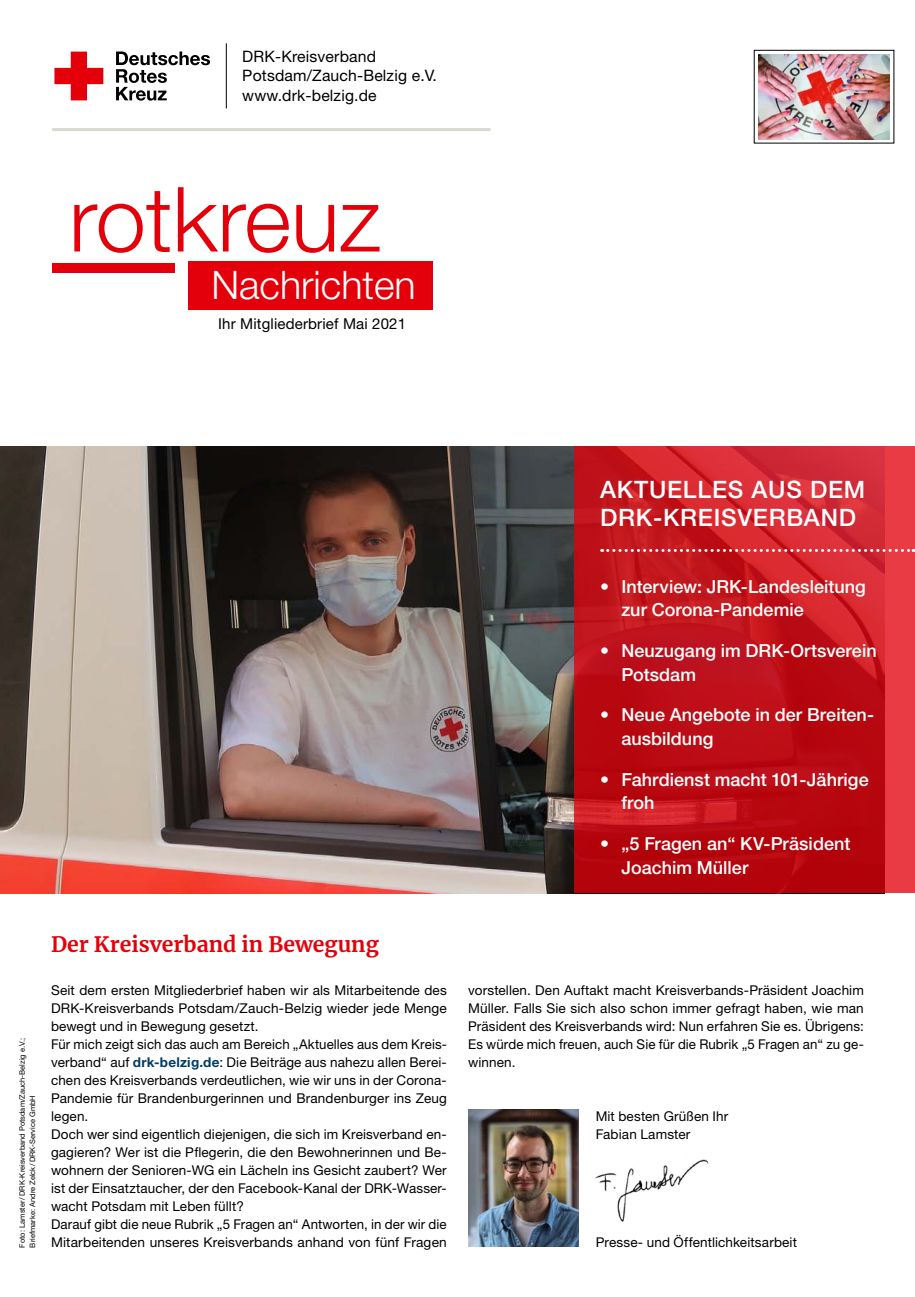
<style>
.page{position:relative;width:915px;height:1297px;background:#fff}
.page>*{position:absolute;margin:0;border:0;box-sizing:border-box;transform-origin:0 0}
.t1{font:300 90px "Helvetica Neue LT Std";color:#e3000b}
.t2{font:300 39.3px "Helvetica Neue LT Pro";color:#fff}
.t3{font:500 24px/28.5px "Helvetica Neue LT Pro";letter-spacing:.03em;color:#fff}
.t4{font:700 21px "Merriweather";color:#e3000b}
.t5{font:500 18px/23.7px "Helvetica Neue LT Pro";color:#fff}
.t6{font:15.75px "Helvetica Neue LT Pro";letter-spacing:.01em;color:#000}
.t7{font:15px "Helvetica Neue LT Pro";letter-spacing:.01em;color:#000}
.MGB_Copy{font:13.5px/18px "Helvetica Neue LT Pro";letter-spacing:.01em;color:#000;text-align:justify}
.MGB_Fotocredits{font:7.5px/10.5px "Helvetica Neue LT Pro";color:#000}
.s1{font-weight:700;color:#003c65}
</style>
<div class="page">
<img style="left:0;top:446px;width:574px;height:447px">
<svg style="left:574px;top:446px;width:340px;height:447px;background:#c4171f"></svg>
<svg style="left:54px;top:52px;width:49px;height:48px"></svg>
<svg style="left:116px;top:52px;width:94px;height:49px"></svg>
<hr style="left:52px;top:128px;width:438px;height:3px;background:#dad9d3">
<hr style="left:226px;top:43px;width:1px;height:65px;background:#000">
<div style="left:188px;top:261px;width:244px;height:49px;background:#e3000b"></div>
<div style="left:52px;top:263px;width:122px;height:9px;background:#e3000b"></div>
<img style="left:468px;top:1109px;width:110px;height:138px">
<div style="left:753px;top:50px;width:140px;height:93px;border:1px solid #000"></div>
<img style="left:758px;top:54px;width:131px;height:85px">
<svg style="left:601px;top:549px;width:312px;height:3px"></svg>
<img style="left:595px;top:1159px;width:114px;height:63px">
<p class="t6" style="left:242px;top:47px;width:135px">DRK-Kreisverband</p>
<p class="t6" style="left:242px;top:66px;width:196px">Potsdam/Zauch-Belzig e.V.</p>
<p class="t6" style="left:242px;top:85px;width:136px">www.drk-belzig.de</p>
<p class="t1" style="left:69px;top:164px;width:313px">rotkreuz</p>
<p class="t2" style="left:211px;top:261px;width:206px">Nachrichten</p>
<p class="t7" style="left:218px;top:314px;width:189px">Ihr Mitgliederbrief Mai 2021</p>
<p class="t3" style="left:600px;top:475px;width:266px">AKTUELLES AUS DEM<br>DRK-KREISVERBAND</p>
<p class="t5" style="left:621px;top:574px;width:246px;text-indent:-21px">• Interview: JRK-Landesleitung zur Corona-Pandemie</p>
<p class="t5" style="left:621px;top:638px;width:257px;text-indent:-21px">• Neuzugang im DRK-Ortsverein<br>Potsdam</p>
<p class="t5" style="left:621px;top:703px;width:254px;text-indent:-21px">• Neue Angebote in der Breiten&shy;ausbildung</p>
<p class="t5" style="left:621px;top:767px;width:248px;text-indent:-21px">• Fahrdienst macht 101-Jährige froh</p>
<p class="t5" style="left:621px;top:832px;width:230px;text-indent:-21px">• „5 Fragen an“ KV-Präsident<br>Joachim Müller</p>
<p class="MGB_Fotocredits" style="left:17px;top:1247px;width:211px;rotate:-90deg">Foto: Lamster / DRK-Kreisverband Potsdam/Zauch-Belzig e.V.;<br>Briefmarke: Andre Zelck/DRK-Service GmbH</p>
<p class="t4" style="left:51px;top:929px;width:329px">Der Kreisverband in Bewegung</p>
<p class="MGB_Copy" style="left:51px;top:980px;width:397px">Seit dem ersten Mitgliederbrief haben wir als Mitarbeitende des DRK-Kreisverbands Potsdam/Zauch-Belzig wieder jede Menge bewegt und in Bewegung gesetzt.</p>
<p class="MGB_Copy" style="left:51px;top:1034px;width:397px">Für mich zeigt sich das auch am Bereich „Aktuelles aus dem Kreis&shy;verband“ auf <span class="s1">drk-belzig.de</span>: Die Beiträge aus nahezu allen Berei&shy;chen des Kreisverbands verdeutlichen, wie wir uns in der Corona-Pandemie für Brandenburgerinnen und Brandenburger ins Zeug legen.</p>
<p class="MGB_Copy" style="left:51px;top:1124px;width:397px">Doch wer sind eigentlich diejenigen, die sich im Kreisverband en&shy;gagieren? Wer ist die Pflegerin, die den Bewohnerinnen und Be&shy;wohnern der Senioren-WG ein Lächeln ins Gesicht zaubert? Wer ist der Einsatztaucher, der den Facebook-Kanal der DRK-Wasser&shy;wacht Potsdam mit Leben füllt?</p>
<p class="MGB_Copy" style="left:51px;top:1214px;width:397px">Darauf gibt die neue Rubrik „5 Fragen an“ Antworten, in der wir die<br>Mitarbeitenden unseres Kreisverbands anhand von fünf Fragen</p>
<p class="MGB_Copy" style="left:468px;top:980px;width:397px">vorstellen. Den Auftakt macht Kreisverbands-Präsident Joachim Müller. Falls Sie sich also schon immer gefragt haben, wie man Präsident des Kreisverbands wird: Nun erfahren Sie es. Übrigens:<br>Es würde mich freuen, auch Sie für die Rubrik „5 Fragen an“ zu ge&shy;winnen.</p>
<p class="MGB_Copy" style="left:595px;top:1106px;width:134px">Mit besten Grüßen Ihr</p>
<p class="MGB_Copy" style="left:595px;top:1124px;width:96px">Fabian Lamster</p>
<p class="MGB_Copy" style="left:595px;top:1232px;width:203px">Presse- und Öffentlichkeitsarbeit</p>
</div>
